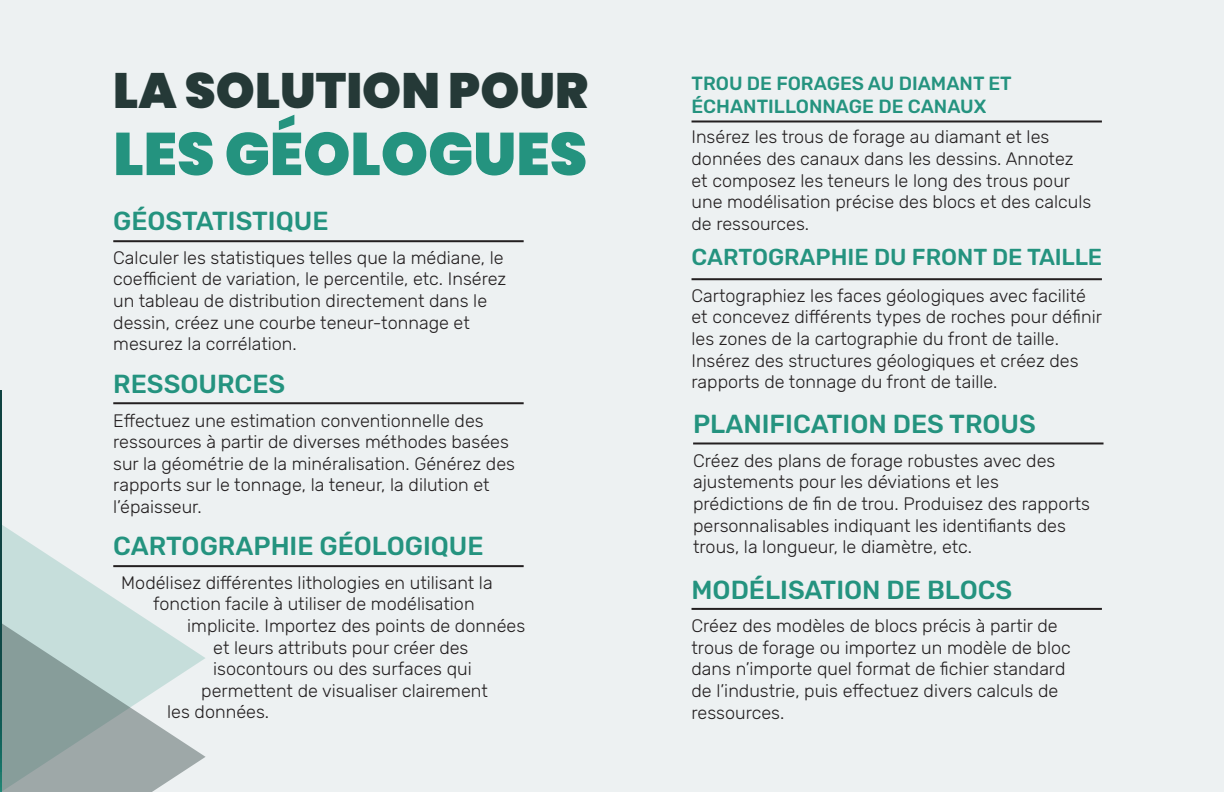
<style>
.page{position:relative;width:1224px;height:792px;background:#edf1f2}
.page>*{position:absolute;margin:0;border:0;box-sizing:border-box;transform-origin:0 0}
.t1{font:900 60px "Poppins";color:#24937f}
.t2{font:900 49.6px "Poppins";color:#253937}
.t3{font:500 26px "Rubik";color:#24937f}
.t4{font:500 23px "Rubik";color:#24937f}
.t5{font:500 19px "Rubik";color:#24937f}
.t6{font:300 18px/21.6px "Rubik";color:#231f20}
</style>
<div class="page">
<svg style="left:1px;top:455px;width:207px;height:113px"></svg>
<svg style="left:1px;top:562px;width:205px;height:230px"></svg>
<svg style="left:0;top:391px;width:1px;height:401px"></svg>
<hr style="left:113px;top:402px;width:411px;height:2px;background:#231f20">
<hr style="left:113px;top:240px;width:411px;height:2px;background:#231f20">
<hr style="left:113px;top:565px;width:411px;height:2px;background:#231f20">
<hr style="left:692px;top:120px;width:410px;height:2px;background:#231f20">
<hr style="left:693px;top:442px;width:411px;height:2px;background:#231f20">
<hr style="left:692px;top:278px;width:410px;height:2px;background:#231f20">
<hr style="left:692px;top:608px;width:410px;height:2px;background:#231f20">
<p class="t2" style="left:113px;top:62px;width:477px">LA SOLUTION POUR</p>
<p class="t1" style="left:113px;top:119px;width:475px">LES GÉOLOGUES</p>
<p class="t3" style="left:113px;top:206px;width:217px">GÉOSTATISTIQUE</p>
<p class="t6" style="left:113px;top:247px;width:392px">Calculer les statistiques telles que la médiane, le</p>
<p class="t6" style="left:113px;top:269px;width:395px">coefficient de variation, le percentile, etc. Insérez</p>
<p class="t6" style="left:113px;top:290px;width:375px">un tableau de distribution directement dans le</p>
<p class="t6" style="left:113px;top:312px;width:358px">dessin, créez une courbe teneur-tonnage et</p>
<p class="t6" style="left:113px;top:334px;width:185px">mesurez la corrélation.</p>
<p class="t3" style="left:113px;top:369px;width:173px">RESSOURCES</p>
<p class="t6" style="left:113px;top:410px;width:372px">Effectuez une estimation conventionnelle des</p>
<p class="t6" style="left:113px;top:432px;width:397px">ressources à partir de diverses méthodes basées</p>
<p class="t6" style="left:113px;top:453px;width:403px">sur la géométrie de la minéralisation. Générez des</p>
<p class="t6" style="left:113px;top:475px;width:378px">rapports sur le tonnage, la teneur, la dilution et</p>
<p class="t6" style="left:113px;top:496px;width:90px">l’épaisseur.</p>
<p class="t3" style="left:113px;top:531px;width:372px">CARTOGRAPHIE GÉOLOGIQUE</p>
<p class="t6" style="left:121px;top:572px;width:373px">Modélisez différentes lithologies en utilisant la</p>
<p class="t6" style="left:153px;top:594px;width:323px">fonction facile à utiliser de modélisation</p>
<p class="t6" style="left:187px;top:615px;width:339px">implicite. Importez des points de données</p>
<p class="t6" style="left:213px;top:637px;width:257px">et leurs attributs pour créer des</p>
<p class="t6" style="left:213px;top:659px;width:260px">isocontours ou des surfaces qui</p>
<p class="t6" style="left:201px;top:680px;width:288px">permettent de visualiser clairement</p>
<p class="t6" style="left:167px;top:702px;width:103px">les données.</p>
<p class="t5" style="left:692px;top:73px;width:322px">TROU DE FORAGES AU DIAMANT ET</p>
<p class="t5" style="left:692px;top:95px;width:296px">ÉCHANTILLONNAGE DE CANAUX</p>
<p class="t6" style="left:692px;top:127px;width:384px">Insérez les trous de forage au diamant et les données des canaux dans les dessins. Annotez</p>
<p class="t6" style="left:692px;top:170px;width:380px">et composez les teneurs le long des trous pour</p>
<p class="t6" style="left:692px;top:192px;width:401px">une modélisation précise des blocs et des calculs de ressources.</p>
<p class="t4" style="left:692px;top:244px;width:412px">CARTOGRAPHIE DU FRONT DE TAILLE</p>
<p class="t6" style="left:692px;top:285px;width:396px">Cartographiez les faces géologiques avec facilité</p>
<p class="t6" style="left:692px;top:307px;width:412px">et concevez différents types de roches pour définir</p>
<p class="t6" style="left:692px;top:328px;width:369px">les zones de la cartographie du front de taille.</p>
<p class="t6" style="left:692px;top:350px;width:389px">Insérez des structures géologiques et créez des</p>
<p class="t6" style="left:692px;top:372px;width:308px">rapports de tonnage du front de taille.</p>
<p class="t3" style="left:693px;top:409px;width:344px">PLANIFICATION DES TROUS</p>
<p class="t6" style="left:693px;top:450px;width:364px">Créez des plans de forage robustes avec des</p>
<p class="t6" style="left:693px;top:472px;width:307px">ajustements pour les déviations et les</p>
<p class="t6" style="left:693px;top:493px;width:398px">prédictions de fin de trou. Produisez des rapports personnalisables indiquant les identifiants des trous, la longueur, le diamètre, etc.</p>
<p class="t3" style="left:692px;top:575px;width:322px">MODÉLISATION DE BLOCS</p>
<p class="t6" style="left:692px;top:616px;width:381px">Créez des modèles de blocs précis à partir de trous de forage ou importez un modèle de bloc dans n’importe quel format de fichier standard de l’industrie, puis effectuez divers calculs de ressources.</p>
</div>
